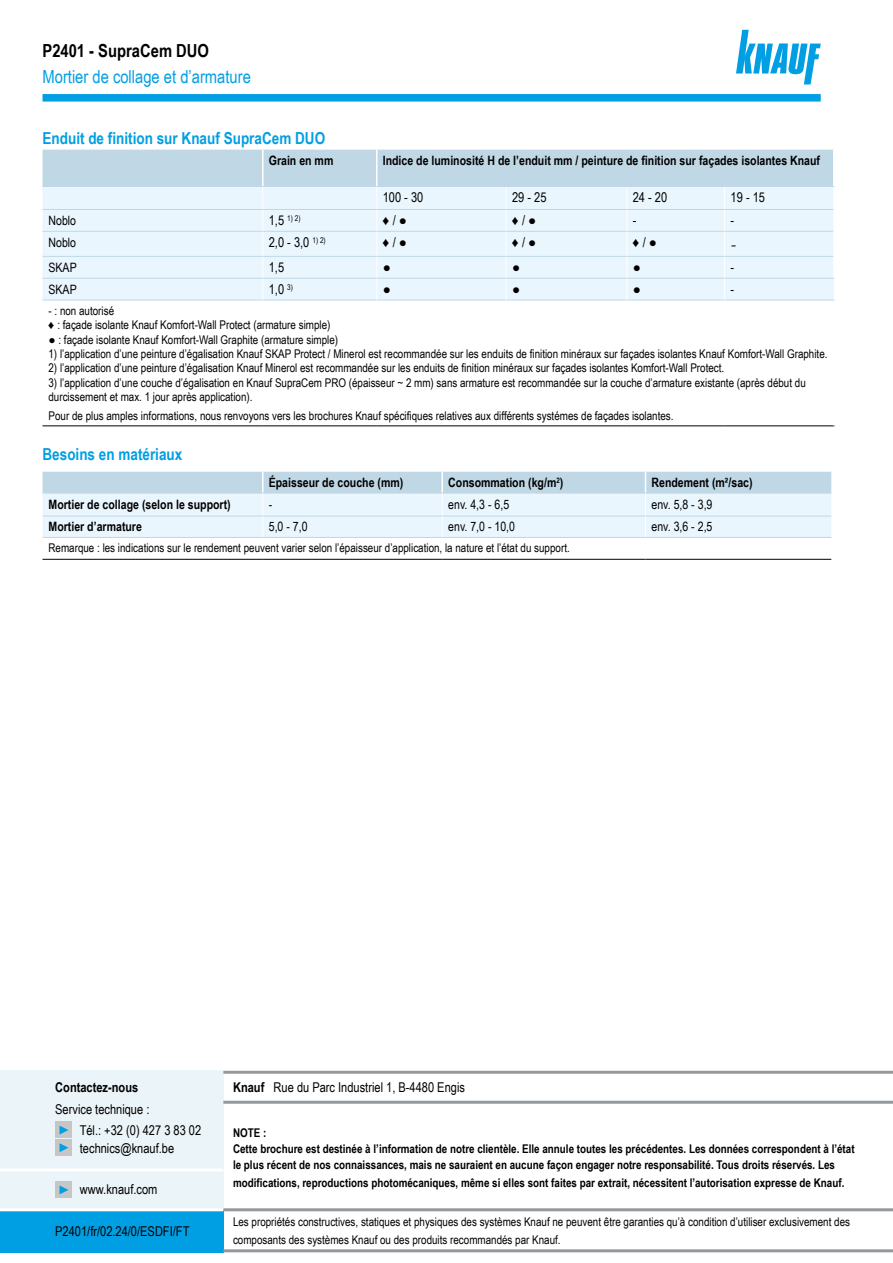
<style>
.page{position:relative;width:893px;height:1263px;background:#fff}
.page>*{position:absolute;margin:0;border:0;box-sizing:border-box;transform-origin:0 0}
.t1{font:18px "Arial Narrow";color:#009fe3}
.t2{font:700 18px "Arial Narrow";color:#000}
.t3{font:18px "Minion Pro";color:#000}
.t4{font:700 16.5px "Arial Narrow";color:#009fe3}
.t5{font:13.5px/20.1px "Arial Narrow";color:#000}
.t6{font:700 13.5px "Arial Narrow";color:#000}
.t7{font:700 12.9px "Arial Narrow";color:#000}
.t8{font:12.9px "Arial Narrow";color:#000}
.t9{font:12px/14.4px "Arial Narrow";color:#000}
.t10{font:700 12px/16px "Arial Narrow";color:#000}
.t11{font:7.8px "Arial Narrow";color:#000}
.s1{font-size:13.5px}
.s2{font-weight:700}
</style>
<div class="page">
<div style="left:43px;top:94px;width:778px;height:8px;background:#009fe3"></div>
<svg style="left:736px;top:30px;width:85px;height:54px"></svg>
<hr style="left:43px;top:425px;width:220px;height:1px;background:#000">
<hr style="left:263px;top:425px;width:114px;height:1px;background:#000">
<hr style="left:377px;top:425px;width:129px;height:1px;background:#000">
<hr style="left:506px;top:425px;width:121px;height:1px;background:#000">
<hr style="left:627px;top:425px;width:98px;height:1px;background:#000">
<hr style="left:725px;top:425px;width:109px;height:1px;background:#000">
<hr style="left:43px;top:300px;width:220px;height:1px;background:#c0d8e6">
<hr style="left:263px;top:300px;width:114px;height:1px;background:#c0d8e6">
<hr style="left:377px;top:300px;width:129px;height:1px;background:#c0d8e6">
<hr style="left:506px;top:300px;width:121px;height:1px;background:#c0d8e6">
<hr style="left:627px;top:300px;width:98px;height:1px;background:#c0d8e6">
<hr style="left:725px;top:300px;width:109px;height:1px;background:#c0d8e6">
<svg style="left:43px;top:150px;width:791px;height:150px;background:#deedf7"></svg>
<hr style="left:43px;top:559px;width:220px;height:1px;background:#000">
<hr style="left:263px;top:559px;width:179px;height:1px;background:#000">
<hr style="left:442px;top:559px;width:203px;height:1px;background:#000">
<hr style="left:645px;top:559px;width:186px;height:1px;background:#000">
<svg style="left:43px;top:472px;width:788px;height:65px;background:#dbebf5"></svg>
<hr style="left:43px;top:537px;width:220px;height:1px;background:#c0d8e6">
<hr style="left:263px;top:537px;width:179px;height:1px;background:#c0d8e6">
<hr style="left:442px;top:537px;width:203px;height:1px;background:#c0d8e6">
<hr style="left:645px;top:537px;width:186px;height:1px;background:#c0d8e6">
<div style="left:0;top:1071px;width:223px;height:139px;background:#ebf4f8"></div>
<div style="left:0;top:1210px;width:223px;height:42px;background:#009fe3"></div>
<hr style="left:0;top:1168px;width:223px;height:3px;background:#fff">
<hr style="left:0;top:1208px;width:223px;height:3px;background:#fff">
<hr style="left:223px;top:1071px;width:670px;height:3px;background:#93999c">
<hr style="left:223px;top:1101px;width:670px;height:3px;background:#93999c">
<hr style="left:223px;top:1208px;width:670px;height:3px;background:#93999c">
<hr style="left:223px;top:1249px;width:670px;height:3px;background:#93999c">
<div style="left:55px;top:1121px;width:16px;height:16px;background:#c6c6c6"></div>
<div style="left:55px;top:1140px;width:16px;height:16px;background:#c6c6c6"></div>
<div style="left:55px;top:1182px;width:16px;height:16px;background:#c6c6c6"></div>
<svg style="left:60px;top:1126px;width:8px;height:8px"></svg>
<svg style="left:60px;top:1143px;width:8px;height:9px"></svg>
<svg style="left:60px;top:1185px;width:8px;height:9px"></svg>
<h1 class="t2" style="left:43px;top:37px;width:168px">P2401 - SupraCem DUO</h1>
<h1 class="t1" style="left:43px;top:64px;width:210px">Mortier de collage et d’armature</h1>
<h2 class="t4" style="left:43px;top:125px;width:284px">Enduit de finition sur Knauf SupraCem DUO</h2>
<p class="t7" style="left:269px;top:151px;width:66px">Grain en mm</p>
<p class="t7" style="left:383px;top:151px;width:439px">Indice de luminosité H de l’enduit mm / peinture de finition sur façades isolantes Knauf</p>
<p class="t5" style="left:383px;top:187px;width:42px">100 - 30</p>
<p class="t5" style="left:512px;top:187px;width:36px">29 - 25</p>
<p class="t5" style="left:633px;top:187px;width:36px">24 - 20</p>
<p class="t5" style="left:731px;top:187px;width:36px">19 - 15</p>
<p class="t8" style="left:49px;top:211px;width:29px">Noblo</p>
<p class="t11" style="left:269px;top:212px;width:33px"><span class="s1">1,5</span> 1) 2)</p>
<p class="t5" style="left:383px;top:210px;width:26px">♦ / ●</p>
<p class="t5" style="left:512px;top:210px;width:26px">♦ / ●</p>
<p class="t5" style="left:633px;top:210px;width:5px">-</p>
<p class="t5" style="left:731px;top:210px;width:5px">-</p>
<p class="t8" style="left:49px;top:233px;width:29px">Noblo</p>
<p class="t5" style="left:269px;top:232px;width:58px">2,0 - 3,0 <sup>1)</sup> <sup>2)</sup></p>
<p class="t5" style="left:383px;top:232px;width:26px">♦ / ●</p>
<p class="t5" style="left:512px;top:232px;width:26px">♦ / ●</p>
<p class="t5" style="left:633px;top:232px;width:26px">♦ / ●</p>
<h1 class="t3" style="left:731px;top:233px;width:8px">-</h1>
<p class="t8" style="left:49px;top:258px;width:30px">SKAP</p>
<p class="t5" style="left:269px;top:257px;width:17px">1,5</p>
<p class="t5" style="left:383px;top:257px;width:10px">●</p>
<p class="t5" style="left:512px;top:257px;width:10px">●</p>
<p class="t5" style="left:633px;top:257px;width:10px">●</p>
<p class="t5" style="left:731px;top:257px;width:5px">-</p>
<p class="t8" style="left:49px;top:280px;width:30px">SKAP</p>
<p class="t5" style="left:269px;top:279px;width:26px">1,0 <sup>3)</sup></p>
<p class="t5" style="left:383px;top:279px;width:10px">●</p>
<p class="t5" style="left:512px;top:279px;width:10px">●</p>
<p class="t5" style="left:633px;top:279px;width:10px">●</p>
<p class="t5" style="left:731px;top:279px;width:5px">-</p>
<p class="t9" style="left:49px;top:303px;width:283px">- : non autorisé<br>♦ : façade isolante Knauf Komfort-Wall Protect (armature simple)</p>
<p class="t9" style="left:49px;top:332px;width:291px">● : façade isolante Knauf Komfort-Wall Graphite (armature simple)</p>
<p class="t9" style="left:49px;top:346px;width:780px">1) l’application d’une peinture d’égalisation Knauf SKAP Protect / Minerol est recommandée sur les enduits de finition minéraux sur façades isolantes Knauf Komfort-Wall Graphite.</p>
<p class="t9" style="left:49px;top:360px;width:677px">2) l’application d’une peinture d’égalisation Knauf Minerol est recommandée sur les enduits de finition minéraux sur façades isolantes Komfort-Wall Protect.</p>
<p class="t9" style="left:49px;top:375px;width:759px">3) l’application d’une couche d’égalisation en Knauf SupraCem PRO (épaisseur ~ 2 mm) sans armature est recommandée sur la couche d’armature existante (après début du durcissement et max. 1 jour après application).</p>
<p class="t9" style="left:49px;top:408px;width:627px">Pour de plus amples informations, nous renvoyons vers les brochures Knauf spécifiques relatives aux différents systémes de façades isolantes.</p>
<h2 class="t4" style="left:43px;top:442px;width:141px">Besoins en matériaux</h2>
<p class="t7" style="left:269px;top:473px;width:136px">Épaisseur de couche (mm)</p>
<p class="t7" style="left:448px;top:473px;width:117px">Consommation (kg/m<sup>2</sup>)</p>
<p class="t7" style="left:651px;top:473px;width:103px">Rendement (m²/sac)</p>
<p class="t7" style="left:49px;top:494px;width:184px">Mortier de collage (selon le support)</p>
<p class="t8" style="left:269px;top:494px;width:5px">-</p>
<p class="t8" style="left:448px;top:494px;width:62px">env. 4,3 - 6,5</p>
<p class="t8" style="left:651px;top:494px;width:62px">env. 5,8 - 3,9</p>
<p class="t7" style="left:49px;top:517px;width:95px">Mortier d’armature</p>
<p class="t8" style="left:269px;top:517px;width:40px">5,0 - 7,0</p>
<p class="t8" style="left:448px;top:517px;width:68px">env. 7,0 - 10,0</p>
<p class="t8" style="left:651px;top:517px;width:62px">env. 3,6 - 2,5</p>
<p class="t9" style="left:49px;top:540px;width:523px">Remarque : les indications sur le rendement peuvent varier selon l’épaisseur d’application, la nature et l’état du support.</p>
<p class="t6" style="left:55px;top:1077px;width:85px">Contactez-nous</p>
<p class="t5" style="left:80px;top:1099px;width:123px;text-indent:-24px">Service technique :<br>Tél.: +32 (0) 427 3 83 02</p>
<p class="t5" style="left:80px;top:1137px;width:96px">technics@knauf.be</p>
<p class="t5" style="left:80px;top:1179px;width:79px">www.knauf.com</p>
<p class="t5" style="left:55px;top:1221px;width:136px">P2401/fr/02.24/0/ESDFI/FT</p>
<p class="t5" style="left:233px;top:1077px;width:233px"><span class="s2">Knauf</span> Rue du Parc Industriel 1, B-4480 Engis</p>
<p class="t10" style="left:233px;top:1124px;width:623px">NOTE :<br>Cette brochure est destinée à l’information de notre clientèle. Elle annule toutes les précédentes. Les données correspondent à l’état le plus récent de nos connaissances, mais ne sauraient en aucune façon engager notre responsabilité. Tous droits réservés. Les</p>
<p class="t10" style="left:233px;top:1174px;width:613px">modifications, reproductions photomécaniques, même si elles sont faites par extrait, nécessitent l’autorisation expresse de Knauf.</p>
<p class="t9" style="left:233px;top:1212px;width:618px;line-height:18px">Les propriétés constructives, statiques et physiques des systèmes Knauf ne peuvent être garanties qu’à condition d’utiliser exclusivement des composants des systèmes Knauf ou des produits recommandés par Knauf.</p>
</div>
